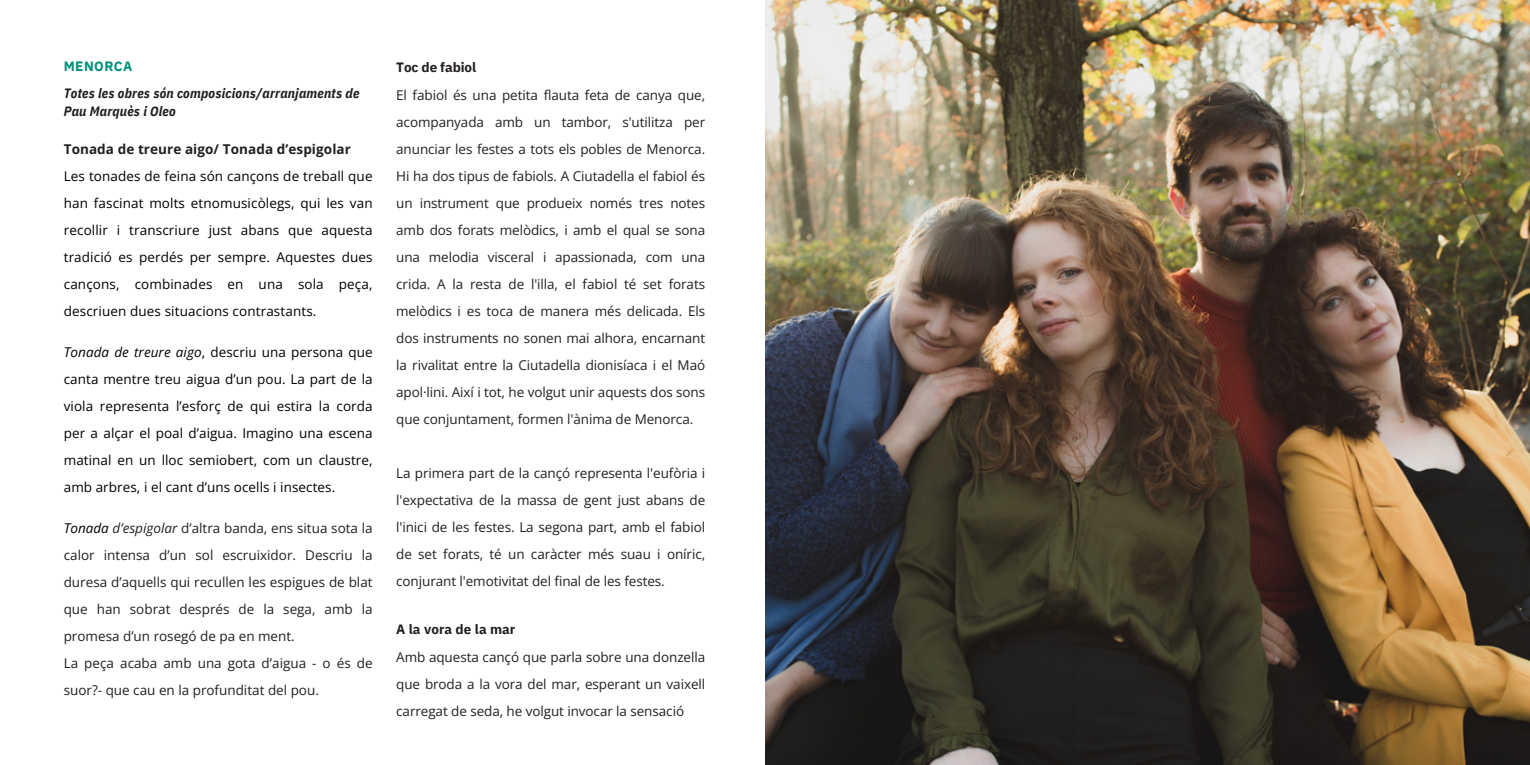
<style>
.page{position:relative;width:1530px;height:765px;background:#fff}
.page>*{position:absolute;margin:0;border:0;box-sizing:border-box;transform-origin:0 0}
.t1{font:13.5px/27px "Open Sans";letter-spacing:-.005em;color:#231f20;text-align:justify}
.t2{font:13.5px/27px "Open Sans";letter-spacing:.005em;color:#000;text-align:justify}
.t3{font:italic 700 13.5px/18px "IBM Plex Sans Cond";letter-spacing:.015em;color:#231f20}
.t4{font:700 13.5px "Open Sans";letter-spacing:.005em;color:#231f20}
.t5{font:700 13.5px "IBM Plex Sans";color:#231f20}
.t6{font:700 13.5px "IBM Plex Sans";letter-spacing:.035em;color:#00917b}
.s1{font-style:italic}
.s2{font-style:italic;color:#000}
</style>
<div class="page">
<img style="left:765px;top:0;width:765px;height:764px">
<h2 class="t6" style="left:64px;top:57px;width:70px">MENORCA</h2>
<p class="t3" style="left:64px;top:84px;width:297px">Totes les obres són composicions/arranjaments de<br>Pau Marquès i Oleo</p>
<p class="t4" style="left:64px;top:140px;width:289px">Tonada de treure aigo/ Tonada d’espigolar</p>
<p class="t2" style="left:64px;top:162px;width:310px">Les tonades de feina són cançons de treball que han fascinat molts etnomusicòlegs, qui les van recollir i transcriure just abans que aquesta tradició es perdés per sempre. Aquestes dues cançons, combinades en una sola peça, descriuen dues situacions contrastants.</p>
<p class="t2" style="left:64px;top:338px;width:310px"><span class="s1">Tonada de treure aigo</span>, descriu una persona que canta mentre treu aigua d’un pou. La part de la viola representa l’esforç de qui estira la corda per a alçar el poal d’aigua. Imagino una escena matinal en un lloc semiobert, com un claustre, amb arbres, i el cant d’uns ocells i insectes.</p>
<p class="t1" style="left:64px;top:514px;width:310px"><span class="s2">Tonada</span> <span class="s1">d’espigolar</span> d’altra banda, ens situa sota la calor intensa d’un sol escruixidor. Descriu la duresa d’aquells qui recullen les espigues de blat que han sobrat després de la sega, amb la promesa d’un rosegó de pa en ment.</p>
<p class="t1" style="left:64px;top:649px;width:310px">La peça acaba amb una gota d’aigua - o és de suor?- que cau en la profunditat del pou.</p>
<p class="t5" style="left:396px;top:58px;width:82px">Toc de fabiol</p>
<p class="t1" style="left:396px;top:81px;width:310px">El fabiol és una petita flauta feta de canya que, acompanyada amb un tambor, s'utilitza per anunciar les festes a tots els pobles de Menorca.<br>Hi ha dos tipus de fabiols. A Ciutadella el fabiol és un instrument que produeix només tres notes amb dos forats melòdics, i amb el qual se sona una melodia visceral i apassionada, com una crida. A la resta de l'illa, el fabiol té set forats melòdics i es toca de manera més delicada. Els dos instruments no sonen mai alhora, encarnant la rivalitat entre la Ciutadella dionisíaca i el Maó apol·lini. Així i tot, he volgut unir aquests dos sons que conjuntament, formen l'ànima de Menorca.</p>
<p class="t1" style="left:396px;top:459px;width:310px">La primera part de la cançó representa l'eufòria i l'expectativa de la massa de gent just abans de l'inici de les festes. La segona part, amb el fabiol de set forats, té un caràcter més suau i oníric, conjurant l'emotivitat del final de les festes.</p>
<p class="t5" style="left:396px;top:620px;width:121px">A la vora de la mar</p>
<p class="t1" style="left:396px;top:643px;width:310px">Amb aquesta cançó que parla sobre una donzella que broda a la vora del mar, esperant un vaixell carregat de seda, he volgut invocar la sensació</p>
</div>
